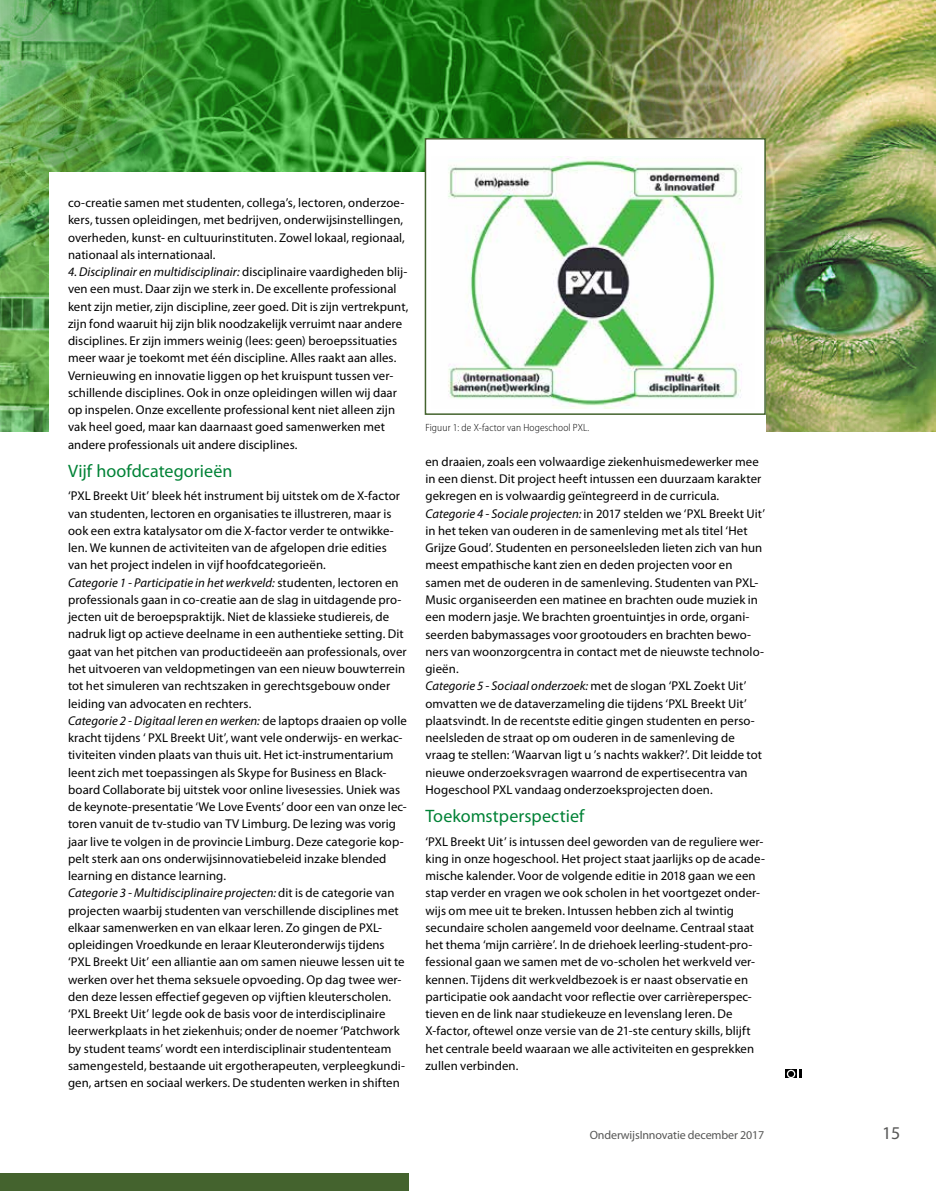
<style>
.page{position:relative;width:936px;height:1191px;background:#fff}
.page>*{position:absolute;margin:0;border:0;box-sizing:border-box;transform-origin:0 0}
.t1{font:18px "Myriad Pro";letter-spacing:.005em;color:#008236}
.t2{font:18px "Myriad Pro";color:#575756}
.t3{font:12.75px/17.2px "Myriad Pro";letter-spacing:.01em;color:#000}
.t4{font:12px "Myriad Pro";letter-spacing:-.01em;color:#575756}
.t5{font:300 semi-condensed 10.5px "Myriad Pro";letter-spacing:.015em;color:#000}
.s1{font-style:italic}
</style>
<div class="page">
<div style="left:0;top:1173px;width:408px;height:18px;background:#44632e"></div>
<img style="left:0;top:0;width:719px;height:431px">
<img style="left:719px;top:0;width:216px;height:432px">
<div style="left:49px;top:172px;width:716px;height:291px;background:#fff"></div>
<svg style="left:785px;top:1069px;width:16px;height:9px"></svg>
<svg style="left:786px;top:1069px;width:12px;height:9px"></svg>
<div style="left:425px;top:139px;width:340px;height:275px;background:#fff"></div>
<img style="left:448px;top:156px;width:294px;height:252px">
<div style="left:424px;top:138px;width:341px;height:277px;border:2px solid #44632e"></div>
<p class="t3" style="left:68px;top:194px;width:338px">co-creatie samen met studenten, collega’s, lectoren, onderzoe&shy;kers, tussen opleidingen, met bedrijven, onderwijsinstellingen, overheden, kunst- en cultuurinstituten. Zowel lokaal, regionaal, nationaal als internationaal.</p>
<p class="t3" style="left:68px;top:263px;width:342px"><span class="s1">4. Disciplinair en multidisciplinair:</span> disciplinaire vaardigheden blij&shy;ven een must. Daar zijn we sterk in. De excellente professional kent zijn metier, zijn discipline, zeer goed. Dit is zijn vertrekpunt, zijn fond waaruit hij zijn blik noodzakelijk verruimt naar andere disciplines. Er zijn immers weinig (lees: geen) beroepssituaties meer waar je toekomt met één discipline. Alles raakt aan alles.<br>Vernieuwing en innovatie liggen op het kruispunt tussen ver&shy;schillende disciplines. Ook in onze opleidingen willen wij daar op inspelen. Onze excellente professional kent niet alleen zijn vak heel goed, maar kan daarnaast goed samenwerken met andere professionals uit andere disciplines.</p>
<h1 class="t1" style="left:68px;top:461px;width:166px">Vijf hoofdcategorieën</h1>
<p class="t3" style="left:68px;top:488px;width:340px">‘PXL Breekt Uit’ bleek hét instrument bij uitstek om de X-factor van studenten, lectoren en organisaties te illustreren, maar is ook een extra katalysator om die X-factor verder te ontwikke&shy;len. We kunnen de activiteiten van de afgelopen drie edities van het project indelen in vijf hoofdcategorieën.<br><span class="s1">Categorie 1 - Participatie in het werkveld:</span> studenten, lectoren en professionals gaan in co-creatie aan de slag in uitdagende pro&shy;jecten uit de beroepspraktijk. Niet de klassieke studiereis, de nadruk ligt op actieve deelname in een authentieke setting. Dit gaat van het pitchen van productideeën aan professionals, over het uitvoeren van veldopmetingen van een nieuw bouwterrein tot het simuleren van rechtszaken in gerechtsgebouw onder leiding van advocaten en rechters.<br><span class="s1">Categorie 2 - Digitaal leren en werken:</span> de laptops draaien op volle kracht tijdens ‘ PXL Breekt Uit’, want vele onderwijs- en werkac&shy;tiviteiten vinden plaats van thuis uit. Het ict-instrumentarium leent zich met toepassingen als Skype for Business en Black&shy;board Collaborate bij uitstek voor online livesessies. Uniek was de keynote-presentatie ‘We Love Events’ door een van onze lec&shy;toren vanuit de tv-studio van TV Limburg. De lezing was vorig jaar live te volgen in de provincie Limburg. Deze categorie kop&shy;pelt sterk aan ons onderwijsinnovatiebeleid inzake blended learning en distance learning.<br><span class="s1">Categorie 3 - Multidisciplinaire projecten:</span> dit is de categorie van projecten waarbij studenten van verschillende disciplines met elkaar samenwerken en van elkaar leren. Zo gingen de PXL&shy;opleidingen Vroedkunde en leraar Kleuteronderwijs tijdens ‘PXL Breekt Uit’ een alliantie aan om samen nieuwe lessen uit te werken over het thema seksuele opvoeding. Op dag twee wer&shy;den deze lessen effectief gegeven op vijftien kleuterscholen. ‘PXL Breekt Uit’ legde ook de basis voor de interdisciplinaire leerwerkplaats in het ziekenhuis; onder de noemer ‘Patchwork by student teams’ wordt een interdisciplinair studententeam samengesteld, bestaande uit ergotherapeuten, verpleegkundi&shy;gen, artsen en sociaal werkers. De studenten werken in shiften</p>
<p class="t5" style="left:425px;top:422px;width:165px">Figuur 1: de X-factor van Hogeschool PXL.</p>
<p class="t3" style="left:425px;top:453px;width:341px">en draaien, zoals een volwaardige ziekenhuismedewerker mee in een dienst. Dit project heeft intussen een duurzaam karakter gekregen en is volwaardig geïntegreerd in de curricula.<br><span class="s1">Categorie 4 - Sociale projecten:</span> in 2017 stelden we ‘PXL Breekt Uit’ in het teken van ouderen in de samenleving met als titel ‘Het Grijze Goud’. Studenten en personeelsleden lieten zich van hun meest empathische kant zien en deden projecten voor en samen met de ouderen in de samenleving. Studenten van PXL-Music organiseerden een matinee en brachten oude muziek in een modern jasje. We brachten groentuintjes in orde, organi&shy;seerden babymassages voor grootouders en brachten bewo&shy;ners van woonzorgcentra in contact met de nieuwste technolo&shy;gieën.<br><span class="s1">Categorie 5 - Sociaal onderzoek:</span> met de slogan ‘PXL Zoekt Uit’ omvatten we de dataverzameling die tijdens ‘PXL Breekt Uit’ plaatsvindt. In de recentste editie gingen studenten en perso&shy;neelsleden de straat op om ouderen in de samenleving de vraag te stellen: ‘Waarvan ligt u ’s nachts wakker?’. Dit leidde tot nieuwe onderzoeksvragen waarrond de expertisecentra van Hogeschool PXL vandaag onderzoeksprojecten doen.</p>
<h1 class="t1" style="left:425px;top:806px;width:160px">Toekomstperspectief</h1>
<p class="t3" style="left:425px;top:833px;width:341px">‘PXL Breekt Uit’ is intussen deel geworden van de reguliere wer&shy;king in onze hogeschool. Het project staat jaarlijks op de acade&shy;mische kalender. Voor de volgende editie in 2018 gaan we een stap verder en vragen we ook scholen in het voortgezet onder&shy;wijs om mee uit te breken. Intussen hebben zich al twintig secundaire scholen aangemeld voor deelname. Centraal staat het thema ‘mijn carrière’. In de driehoek leerling-student-pro&shy;fessional gaan we samen met de vo-scholen het werkveld ver&shy;kennen. Tijdens dit werkveldbezoek is er naast observatie en participatie ook aandacht voor reflectie over carrièreperspec&shy;tieven en de link naar studiekeuze en levenslang leren. De X-factor, oftewel onze versie van de 21-ste century skills, blijft het centrale beeld waaraan we alle activiteiten en gesprekken zullen verbinden.</p>
<p class="t4" style="left:589px;top:1128px;width:176px">OnderwijsInnovatie december 2017</p>
<h1 class="t2" style="left:882px;top:1123px;width:20px">15</h1>
</div>
